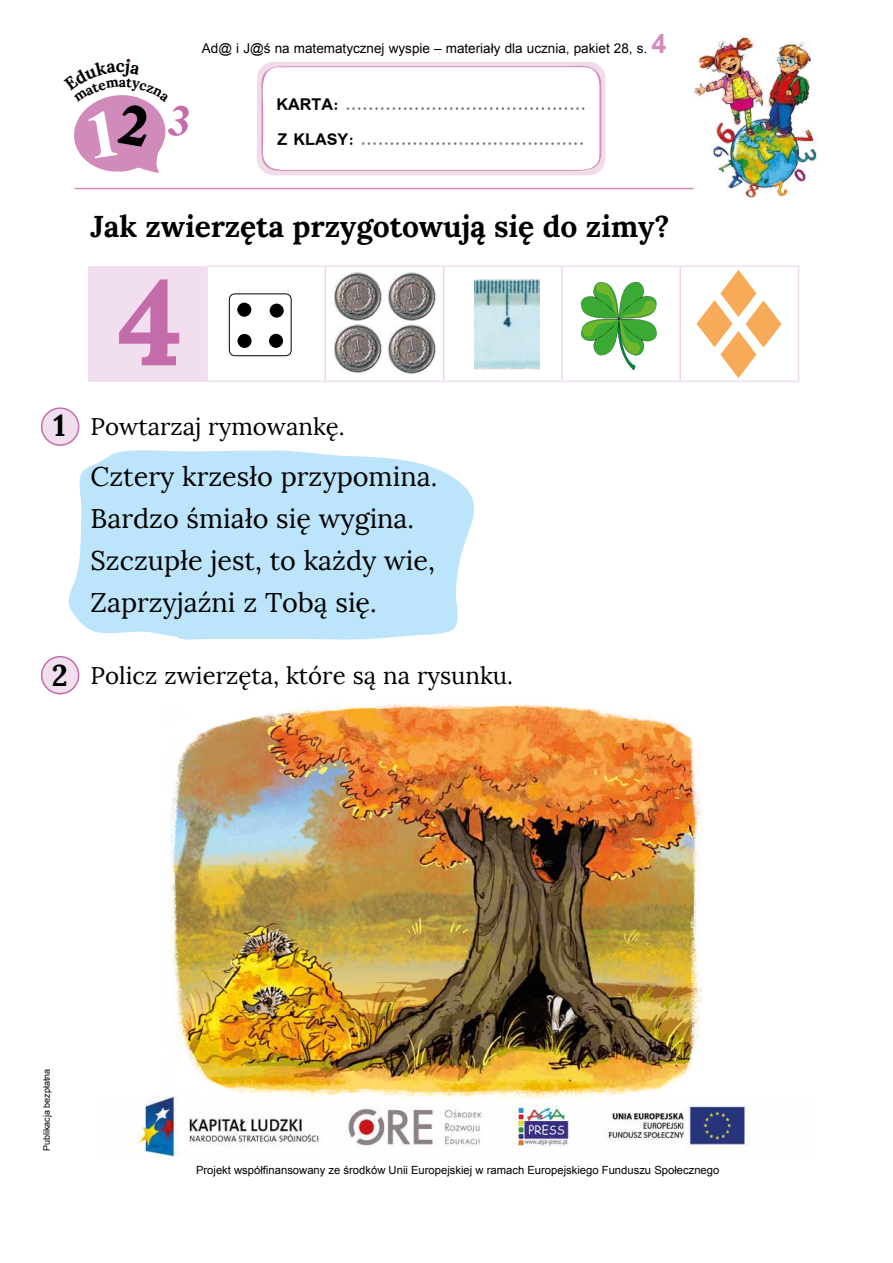
<style>
.page{position:relative;width:893px;height:1263px;background:#fff}
.page>*{position:absolute;margin:0;border:0;box-sizing:border-box;transform-origin:0 0}
.t1{font:700 120px "Lora";color:#c46ca9}
.t2{font:700 30px "Lora";letter-spacing:-.005em;color:#000}
.t3{font:27px/42px "Lora";color:#000}
.t4{font:24px "Lora";color:#000}
.t5{font:700 18px/35.2px "Simplified Arabic";color:#706f6f}
.t6{font:700 17.55px "Lora";color:#000}
.t7{font:700 13.95px "Lora";color:#000}
.t8{font:13.5px "Arial";color:#000}
.t9{font:11.25px "Arial";color:#000}
.t10{font:9px "Arial";color:#000}
.s1{font-weight:700;font-size:27px;color:#d28bbb}
.s2{color:#000}
.s3{font-weight:700;font-size:30px}
</style>
<div class="page">
<img style="left:132px;top:1097px;width:617px;height:60px">
<hr style="left:75px;top:188px;width:619px;height:1px;background:#d28bbb">
<div style="left:257px;top:62px;width:348px;height:113px;background:#f1dcea;border-radius:17px"></div>
<svg style="left:258px;top:65px;width:343px;height:107px;background:#fdfafc"></svg>
<img style="left:693px;top:37px;width:124px;height:161px">
<svg style="left:41px;top:407px;width:38px;height:39px"></svg>
<div style="left:89px;top:266px;width:118px;height:115px;background:#f1deee"></div>
<hr style="left:325px;top:267px;width:1px;height:114px;background:#ecd3e8">
<hr style="left:443px;top:267px;width:1px;height:114px;background:#ecd3e8">
<hr style="left:561px;top:267px;width:2px;height:114px;background:#ecd3e8">
<hr style="left:679px;top:267px;width:2px;height:114px;background:#ecd3e8">
<hr style="left:206px;top:265px;width:119px;height:2px;background:#f1deee">
<hr style="left:325px;top:265px;width:119px;height:2px;background:#f1deee">
<hr style="left:444px;top:265px;width:118px;height:2px;background:#f1deee">
<hr style="left:562px;top:265px;width:118px;height:2px;background:#f1deee">
<hr style="left:680px;top:265px;width:119px;height:2px;background:#f1deee">
<hr style="left:798px;top:267px;width:1px;height:114px;background:#f1deee">
<hr style="left:206px;top:381px;width:119px;height:1px;background:#f1deee">
<hr style="left:325px;top:381px;width:119px;height:1px;background:#f1deee">
<hr style="left:444px;top:381px;width:118px;height:1px;background:#f1deee">
<hr style="left:562px;top:381px;width:118px;height:1px;background:#f1deee">
<hr style="left:680px;top:381px;width:119px;height:1px;background:#f1deee">
<hr style="left:206px;top:267px;width:2px;height:114px;background:#f1deee">
<img style="left:333px;top:272px;width:103px;height:47px">
<svg style="left:229px;top:294px;width:62px;height:62px"></svg>
<div style="left:237px;top:303px;width:14px;height:14px;background:#000;border-radius:50%"></div>
<div style="left:269px;top:334px;width:14px;height:14px;background:#000;border-radius:50%"></div>
<div style="left:270px;top:304px;width:14px;height:14px;background:#000;border-radius:50%"></div>
<div style="left:237px;top:334px;width:15px;height:14px;background:#000;border-radius:50%"></div>
<img style="left:333px;top:319px;width:103px;height:55px">
<img style="left:474px;top:279px;width:65px;height:91px">
<svg style="left:696px;top:270px;width:85px;height:108px"></svg>
<svg style="left:68px;top:450px;width:406px;height:190px;background:#c3e6fa"></svg>
<svg style="left:41px;top:656px;width:38px;height:38px"></svg>
<img style="left:165px;top:703px;width:536px;height:396px">
<svg style="left:580px;top:281px;width:77px;height:89px"></svg>
<div style="left:84px;top:539px;width:68px;height:35px;background:#bce4fa"></div>
<svg style="left:74px;top:59px;width:115px;height:114px"></svg>
<p class="t6" style="left:116px;top:55px;width:11px">c</p>
<p class="t7" style="left:119px;top:73px;width:9px">a</p>
<p class="t8" style="left:202px;top:39px;width:466px">Ad@ i J@ś na matematycznej wyspie – materiały dla ucznia, pakiet 28, s. <span class="s1">4</span></p>
<p class="t5" style="left:276px;top:87px;width:311px"><span class="s2">KARTA:</span> ..........................................<br><span class="s2">Z KLASY:</span> .......................................</p>
<h2 class="t2" style="left:54px;top:406px;width:14px">1</h2>
<h2 class="t2" style="left:90px;top:207px;width:581px">Jak zwierzęta przygotowują się do zimy?</h2>
<h1 class="t1" style="left:118px;top:245px;width:67px">4</h1>
<h3 class="t4" style="left:91px;top:412px;width:256px">Powtarzaj rymowankę.</h3>
<h3 class="t3" style="left:91px;top:455px;width:348px">Cztery krzesło przypomina.<br>Bardzo śmiało się wygina.<br>Szczupłe jest, to każdy wie,<br>Zaprzyjaźni z Tobą się.</h3>
<h3 class="t4" style="left:52px;top:660px;width:463px"><span class="s3">2</span> Policz zwierzęta, które są na rysunku.</h3>
<p class="t10" style="left:40px;top:1151px;width:84px;rotate:-90deg">Publikacja bezpłatna</p>
<p class="t9" style="left:196px;top:1163px;width:525px">Projekt współfinansowany ze środków Unii Europejskiej w ramach Europejskiego Funduszu Społecznego</p>
</div>
